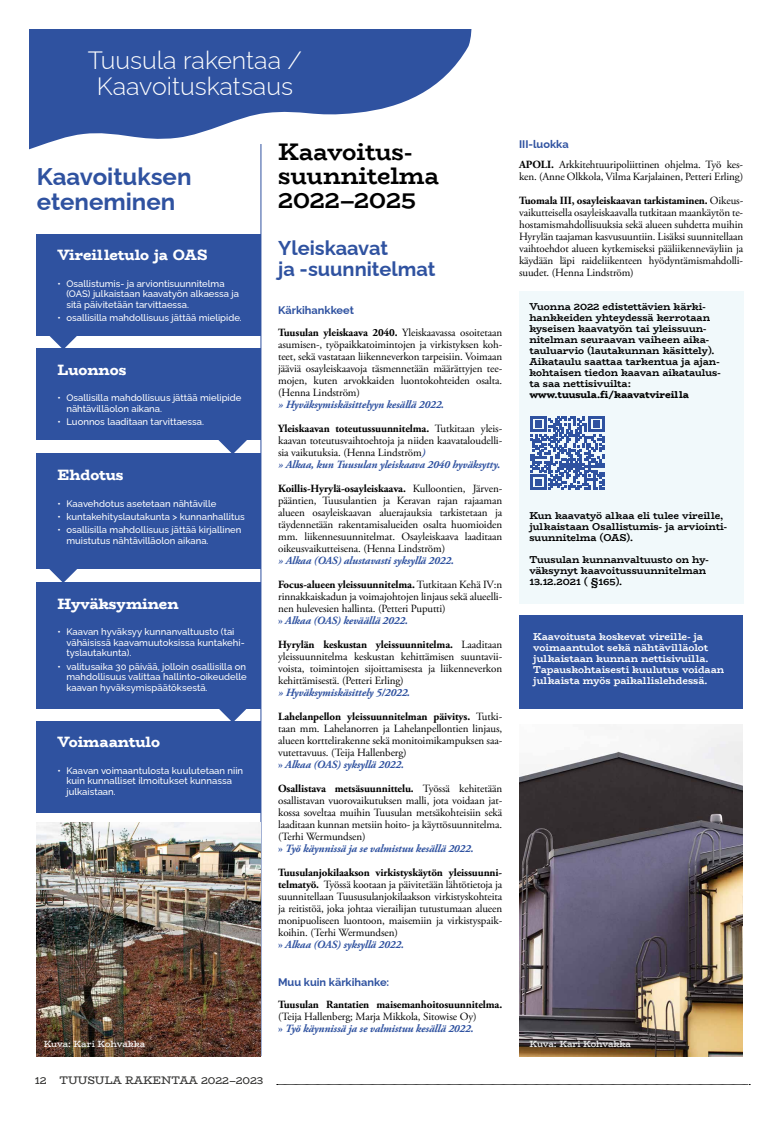
<style>
.page{position:relative;width:780px;height:1134px;background:#fff}
.page>*{position:absolute;margin:0;border:0;box-sizing:border-box;transform-origin:0 0}
.t1{font:300 25px/26px "Raleway";color:#fff;text-align:center}
.t2{font:700 24px/24px "Bio Rhyme";letter-spacing:-.005em;color:#000}
.t3{font:700 24px/25px "Raleway";color:#2f52a0}
.t4{font:700 20px/21px "Raleway";color:#2f52a0}
.t5{font:800 15px "Bio Rhyme";color:#fff}
.t6{font:11px/12px "Adobe Garamond Pro";letter-spacing:-.01em;color:#000}
.t7{font:italic 700 11px/24px "Adobe Garamond Pro";letter-spacing:-.01em;color:#2f52a0}
.t8{font:700 11px/24px "Adobe Garamond Pro";letter-spacing:-.01em;color:#000}
.t9{font:700 11px "Raleway";color:#2f52a0}
.t10{font:11px "Bio Rhyme";letter-spacing:-.005em;color:#333332}
.t11{font:700 10px/11px "Bio Rhyme";letter-spacing:-.005em;color:#000}
.t12{font:700 10px/11px "Bio Rhyme";letter-spacing:-.005em;color:#fff}
.t13{font:800 10px "Bio Rhyme";color:#000}
.t14{font:500 9.5px/10.5px "Raleway";color:#fff}
.t15{font:9px "Bio Rhyme";letter-spacing:-.01em;color:#fff}
.s1{font-weight:700}
.s2{font-style:normal;color:#000}
.s3{font-weight:400;font-style:normal;color:#000}
.s4{font-weight:700;font-style:italic;color:#2f52a0}
.s5{font-weight:700;color:#2f52a0}
.s6{font-style:italic;color:#2f52a0}
.s7{font-weight:400}
</style>
<div class="page">
<svg style="left:277px;top:1084px;width:473px;height:1px"></svg>
<div style="left:519px;top:291px;width:224px;height:312px;background:#f1f9fb"></div>
<svg style="left:530px;top:416px;width:74px;height:74px"></svg>
<div style="left:519px;top:616px;width:223px;height:93px;background:#2f52a0"></div>
<div style="left:37px;top:234px;width:224px;height:102px;background:#2f52a0"></div>
<div style="left:37px;top:349px;width:224px;height:91px;background:#2f52a0"></div>
<div style="left:37px;top:454px;width:224px;height:115px;background:#2f52a0"></div>
<div style="left:37px;top:583px;width:224px;height:126px;background:#2f52a0"></div>
<div style="left:37px;top:721px;width:224px;height:91px;background:#2f52a0"></div>
<svg style="left:44px;top:336px;width:39px;height:13px"></svg>
<svg style="left:213px;top:440px;width:39px;height:14px"></svg>
<svg style="left:44px;top:569px;width:39px;height:14px"></svg>
<svg style="left:219px;top:709px;width:27px;height:12px"></svg>
<hr style="left:260px;top:144px;width:1px;height:912px;background:#2f52a0">
<img style="left:37px;top:822px;width:223px;height:234px">
<img style="left:519px;top:724px;width:223px;height:332px">
<svg style="left:29px;top:29px;width:443px;height:140px;fill:#2f52a0"></svg>
<h1 class="t1" style="left:88px;top:44px;width:215px">Tuusula rakentaa /<br>Kaavoituskatsaus</h1>
<h2 class="t3" style="left:37px;top:161px;width:156px">Kaavoituksen eteneminen</h2>
<h3 class="t5" style="left:57px;top:244px;width:152px">Vireilletulo ja OAS</h3>
<p class="t14" style="left:66px;top:277px;width:174px;text-indent:-9px">• Osallistumis- ja arviontisuunnitelma (OAS) julkaistaan kaavatyön alkaessa ja sitä päivitetään tarvittaessa.</p>
<p class="t14" style="left:57px;top:312px;width:186px">• osallisilla mahdollisuus jättää mielipide.</p>
<h3 class="t5" style="left:57px;top:358px;width:70px">Luonnos</h3>
<p class="t14" style="left:66px;top:392px;width:176px;text-indent:-9px">• Osallisilla mahdollisuus jättää mielipide nähtävilläolon aikana.</p>
<p class="t14" style="left:57px;top:415px;width:148px">• Luonnos laaditaan tarvittaessa.</p>
<h3 class="t5" style="left:57px;top:463px;width:68px">Ehdotus</h3>
<p class="t14" style="left:57px;top:497px;width:160px">• Kaavehdotus asetetaan nähtäville</p>
<p class="t14" style="left:57px;top:510px;width:189px">• kuntakehityslautakunta &gt; kunnanhallitus</p>
<p class="t14" style="left:66px;top:524px;width:176px;text-indent:-9px">• osallisilla mahdollisuus jättää kirjallinen muistutus nähtävilläolon aikana.</p>
<h3 class="t5" style="left:57px;top:592px;width:123px">Hyväksyminen</h3>
<p class="t14" style="left:66px;top:626px;width:180px;text-indent:-9px">• Kaavan hyväksyy kunnanvaltuusto (tai vähäisissä kaavamuutoksissa kuntakehi&shy;tyslautakunta).</p>
<p class="t14" style="left:66px;top:660px;width:182px;text-align:justify;text-indent:-9px">• valitusaika 30 päivää, jolloin osallisilla on mahdollisuus valittaa hallinto-oikeudelle kaavan hyväksymispäätöksestä.</p>
<h3 class="t5" style="left:57px;top:730px;width:104px">Voimaantulo</h3>
<p class="t14" style="left:66px;top:764px;width:178px;text-indent:-9px">• Kaavan voimaantulosta kuulutetaan niin kuin kunnalliset ilmoitukset kunnassa julkaistaan.</p>
<p class="t15" style="left:44px;top:1036px;width:103px">Kuva: Kari Kohvakka</p>
<p class="t10" style="left:35px;top:1071px;width:230px">12 TUUSULA RAKENTAA 2022–2023</p>
<h2 class="t2" style="left:278px;top:139px;width:162px">Kaavoitus&shy;suunnitelma<br>2022–2025</h2>
<h3 class="t4" style="left:278px;top:235px;width:159px">Yleiskaavat<br>ja -suunnitelmat</h3>
<p class="t9" style="left:278px;top:302px;width:77px">Kärkihankkeet</p>
<p class="t6" style="left:278px;top:327px;width:225px;text-align:justify"><span class="s1">Tuusulan yleiskaava 2040.</span> Yleiskaavassa osoitetaan asumisen-, työpaikkatoimintojen ja virkistyksen koh&shy;teet, sekä vastataan liikenneverkon tarpeisiin. Voimaan jääviä osayleiskaavoja täsmennetään määrättyjen tee&shy;mojen, kuten arvokkaiden luontokohteiden osalta. (Henna Lindström)</p>
<p class="t7" style="left:278px;top:393px;width:225px">» Hyväksymiskäsittelyyn kesällä 2022.<br><span class="s2">Yleiskaavan toteutussuunnitelma.</span> <span class="s3">Tutkitaan yleis-</span></p>
<p class="t6" style="left:278px;top:435px;width:225px">kaavan toteutusvaihtoehtoja ja niiden kaavataloudelli&shy;sia vaikutuksia. (Henna Lindström<span class="s4">)<br>» Alkaa, kun Tuusulan yleiskaava 2040 hyväksytty.</span></p>
<p class="t6" style="left:278px;top:483px;width:225px;text-align:justify"><span class="s1">Koillis-Hyrylä-osayleiskaava.</span> Kulloontien, Järven&shy;pääntien, Tuusulantien ja Keravan rajan rajaaman alueen osayleiskaavan aluerajauksia tarkistetaan ja täydennetään rakentamisalueiden osalta huomioiden mm. liikennesuunnitelmat. Osayleiskaava laaditaan oikeusvaikutteisena. (Henna Lindström)</p>
<p class="t7" style="left:278px;top:549px;width:225px">» Alkaa (OAS) alustavasti syksyllä 2022.<br><span class="s2">Focus-alueen yleissuunnitelma.</span> <span class="s3">Tutkitaan Kehä IV:n</span></p>
<p class="t6" style="left:278px;top:591px;width:225px">rinnakkaiskadun ja voimajohtojen linjaus sekä alueelli&shy;nen hulevesien hallinta. (Petteri Puputti)<br><span class="s5">»</span> <span class="s4">Alkaa (OAS) keväällä 2022.</span></p>
<p class="t6" style="left:278px;top:639px;width:225px;text-align:justify"><span class="s1">Hyrylän keskustan yleissuunnitelma.</span> Laaditaan yleissuunnitelma keskustan kehittämisen suuntavii&shy;voista, toimintojen sijoittamisesta ja liikenneverkon kehittämisestä. (Petteri Erling)</p>
<p class="t8" style="left:278px;top:681px;width:225px"><span class="s6">» Hyväksymiskäsittely 5/2022.<br></span>Lahelanpellon yleissuunnitelman päivitys. <span class="s7">Tutki-</span></p>
<p class="t6" style="left:278px;top:723px;width:225px">taan mm. Lahelanorren ja Lahelanpellontien linjaus, alueen korttelirakenne sekä monitoimikampuksen saa&shy;vutettavuus. (Teija Hallenberg)<br><span class="s5">»</span> <span class="s4">Alkaa (OAS) syksyllä 2022.</span></p>
<p class="t6" style="left:278px;top:783px;width:225px"><span class="s1">Osallistava metsäsuunnittelu.</span> Työssä kehitetään osallistavan vuorovaikutuksen malli, jota voidaan jat&shy;kossa soveltaa muihin Tuusulan metsäkohteisiin sekä laaditaan kunnan metsiin hoito- ja käyttösuunnitelma. (Terhi Wermundsen)<br><span class="s5">»</span> <span class="s4">Työ käynnissä ja se valmistuu kesällä 2022.</span></p>
<p class="t6" style="left:278px;top:867px;width:225px"><span class="s1">Tuusulanjokilaakson virkistyskäytön yleissuunni&shy;telmatyö.</span> Työssä kootaan ja päivitetään lähtötietoja ja suunnitellaan Tuususulanjokilaakson virkistyskohteita ja reitistöä, joka johtaa vierailijan tutustumaan alueen monipuoliseen luontoon, maisemiin ja virkistyspaik&shy;koihin. (Terhi Wermundsen)<br><span class="s5">»</span> <span class="s4">Alkaa (OAS) syksyllä 2022.</span></p>
<p class="t9" style="left:278px;top:974px;width:113px">Muu kuin kärkihanke:</p>
<p class="t8" style="left:278px;top:993px;width:225px">Tuusulan Rantatien maisemanhoitosuunnitelma.</p>
<p class="t6" style="left:278px;top:1011px;width:200px">(Teija Hallenberg; Marja Mikkola, Sitowise Oy) <span class="s5">»</span> <span class="s4">Työ käynnissä ja se valmistuu kesällä 2022.</span></p>
<p class="t9" style="left:519px;top:136px;width:51px">III-luokka</p>
<p class="t6" style="left:519px;top:159px;width:225px"><span class="s1">APOLI.</span> Arkkitehtuuripoliittinen ohjelma. Työ kes&shy;ken. (Anne Olkkola, Vilma Karjalainen, Petteri Erling)</p>
<p class="t6" style="left:519px;top:195px;width:225px;text-align:justify"><span class="s1">Tuomala III, osayleiskaavan tarkistaminen.</span> Oikeus&shy;vaikutteisella osayleiskaavalla tutkitaan maankäytön te&shy;hostamismahdollisuuksia sekä alueen suhdetta muihin Hyrylän taajaman kasvusuuntiin. Lisäksi suunnitellaan vaihtoehdot alueen kytkemiseksi pääliikenneväyliin ja käydään läpi raideliikenteen hyödyntämismahdolli&shy;suudet. (Henna Lindström)</p>
<p class="t11" style="left:529px;top:301px;width:193px">Vuonna 2022 edistettävien kärki&shy;hankkeiden yhteydessä kerrotaan kyseisen kaavatyön tai yleissuun&shy;nitelman seuraavan vaiheen aika&shy;tauluarvio (lautakunnan käsittely).<br>Aikataulu saattaa tarkentua ja ajan&shy;kohtaisen tiedon kaavan aikataulus&shy;ta saa nettisivuilta:</p>
<p class="t13" style="left:529px;top:387px;width:161px">www.tuusula.fi/kaavatvireilla</p>
<p class="t11" style="left:529px;top:510px;width:199px">Kun kaavatyö alkaa eli tulee vireille, julkaistaan Osallistumis- ja arviointi&shy;suunnitelma (OAS).</p>
<p class="t11" style="left:529px;top:554px;width:181px">Tuusulan kunnanvaltuusto on hy&shy;väksynyt kaavoitussuunnitelman<br>13.12.2021 ( §165).</p>
<p class="t12" style="left:533px;top:631px;width:192px">Kaavoitusta koskevat vireille- ja voimaantulot sekä nähtävilläolot julkaistaan kunnan nettisivuilla.<br>Tapauskohtaisesti kuulutus voidaan julkaista myös paikallislehdessä.</p>
<p class="t15" style="left:529px;top:1036px;width:103px">Kuva: Kari Kohvakka</p>
</div>
